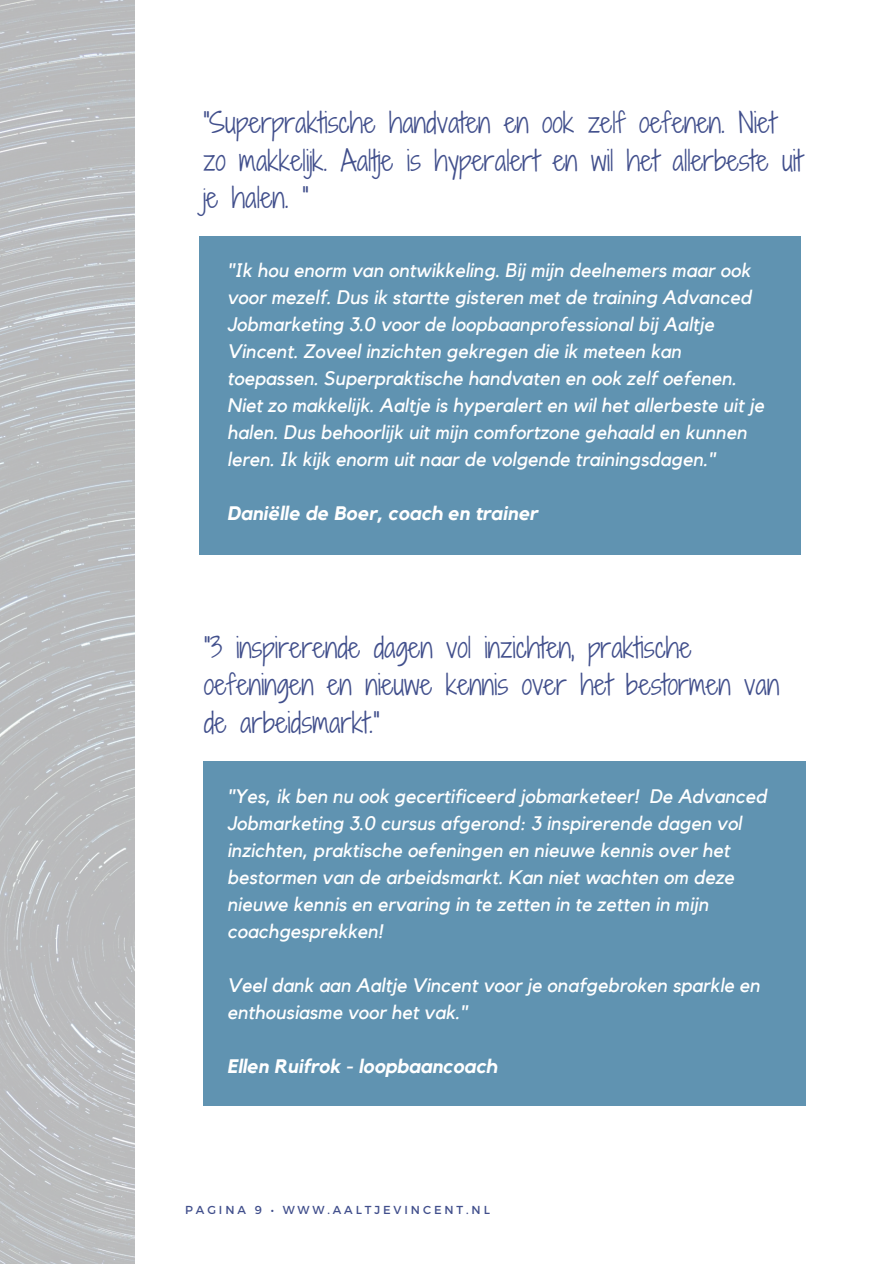
<style>
.page{position:relative;width:894px;height:1264px;background:#fff}
.page>*{position:absolute;margin:0;border:0;box-sizing:border-box;transform-origin:0 0}
.t1{font:27px/37.2px "Shadows Into Light Two";color:#414f8c}
.t2{font:italic 19.5px/27px "Kollektif";color:#fff}
.t3{font:italic 700 19.5px "Kollektif";color:#fff}
.t4{font:11.55px "Montserrat";letter-spacing:.25em;color:#414f8c}
</style>
<div class="page">
<img style="left:0;top:0;width:134px;height:1263px">
<div style="left:199px;top:237px;width:601px;height:318px;background:#6093b1"></div>
<div style="left:203px;top:761px;width:601px;height:344px;background:#6093b1"></div>
<h3 class="t1" style="left:203px;top:104px;width:600px">"Superpraktische handvaten en ook zelf oefenen. Niet zo makkelijk. Aaltje is hyperalert en wil het allerbeste uit je halen. "</h3>
<h2 class="t2" style="left:227px;top:257px;width:538px">"Ik hou enorm van ontwikkeling. Bij mijn deelnemers maar ook voor mezelf. Dus ik startte gisteren met de training Advanced Jobmarketing 3.0 voor de loopbaanprofessional bij Aaltje Vincent. Zoveel inzichten gekregen die ik meteen kan toepassen. Superpraktische handvaten en ook zelf oefenen.<br>Niet zo makkelijk. Aaltje is hyperalert en wil het allerbeste uit je halen. Dus behoorlijk uit mijn comfortzone gehaald en kunnen leren. Ik kijk enorm uit naar de volgende trainingsdagen."</h2>
<h1 class="t3" style="left:227px;top:504px;width:312px">Daniëlle de Boer, coach en trainer</h1>
<p class="t1" style="left:204px;top:629px;width:577px">"3 inspirerende dagen vol inzichten, praktische oefeningen en nieuwe kennis over het bestormen van de arbeidsmarkt."</p>
<h3 class="t2" style="left:227px;top:783px;width:541px">"Yes, ik ben nu ook gecertificeerd jobmarketeer! De Advanced Jobmarketing 3.0 cursus afgerond: 3 inspirerende dagen vol inzichten, praktische oefeningen en nieuwe kennis over het bestormen van de arbeidsmarkt. Kan niet wachten om deze nieuwe kennis en ervaring in te zetten in te zetten in mijn coachgesprekken!</h3>
<h3 class="t2" style="left:227px;top:972px;width:534px">Veel dank aan Aaltje Vincent voor je onafgebroken sparkle en enthousiasme voor het vak."</h3>
<h2 class="t3" style="left:227px;top:1057px;width:271px">Ellen Ruifrok - loopbaancoach</h2>
<h1 class="t4" style="left:185px;top:1202px;width:306px">PAGINA 9 • WWW.AALTJEVINCENT.NL</h1>
</div>
